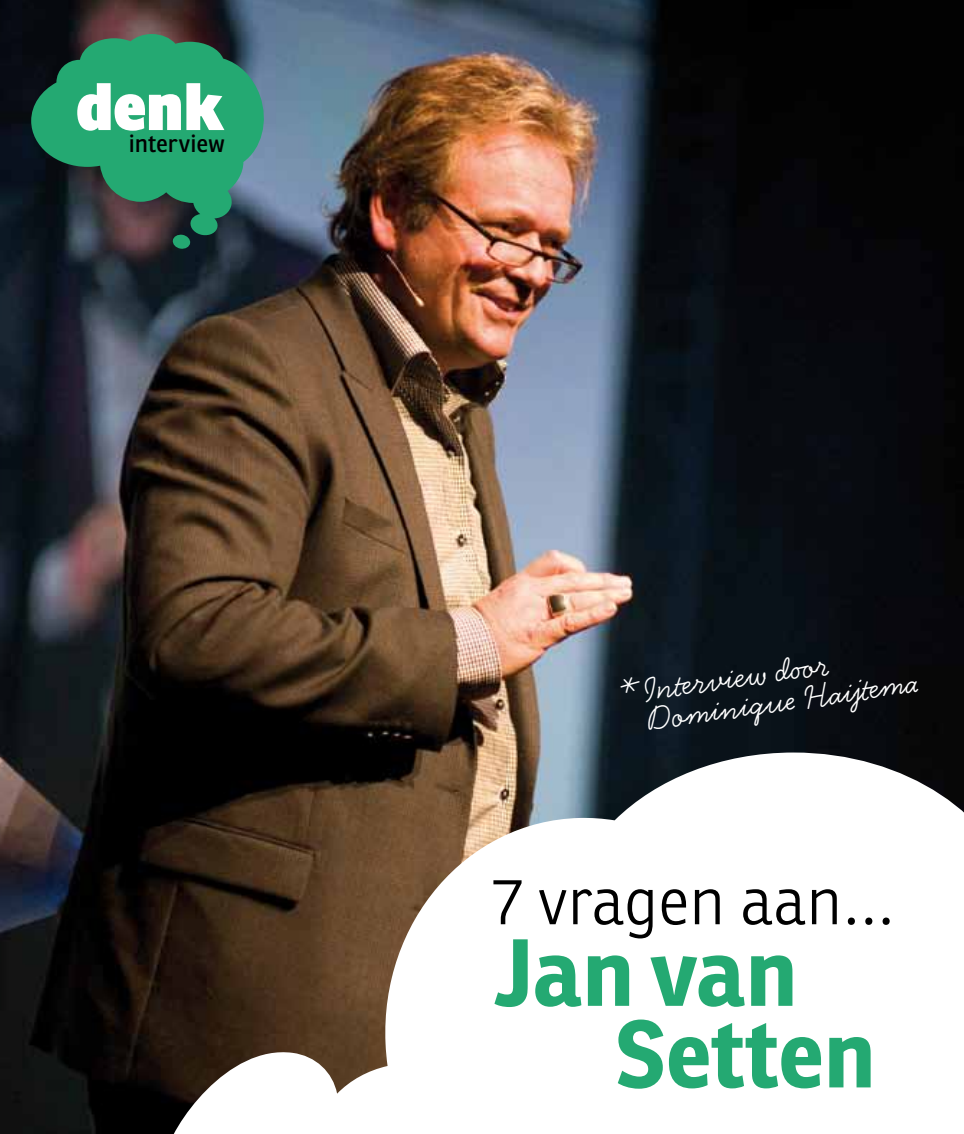
<style>
.page{position:relative;width:964px;height:1134px;background:#fff}
.page>*{position:absolute;margin:0;border:0;box-sizing:border-box;transform-origin:0 0}
.t1{font:700 92.4px/81.6px "Ronnia";color:#24a972}
.t2{font:300 65px "Ronnia";color:#000}
.t3{font:36px/30px "Handsome Pro";color:#fff}
.t4{font:24px "Ronnia";color:#000}
</style>
<div class="page">
<img style="left:0;top:0;width:964px;height:1134px">
<svg style="left:165px;top:752px;width:799px;height:382px"></svg>
<svg style="left:172px;top:236px;width:19px;height:13px"></svg>
<svg style="left:31px;top:34px;width:238px;height:202px;background:#2a775d"></svg>
<svg style="left:77px;top:83px;width:147px;height:48px"></svg>
<p class="t4" style="left:129px;top:128px;width:98px">interview</p>
<p class="t3" style="left:642px;top:675px;width:274px;text-indent:-24px;rotate:-8deg">* Interview doo r<br>Dominique Haijtema</p>
<h2 class="t2" style="left:492px;top:861px;width:403px">7 vragen aan…</h2>
<h1 class="t1" style="left:615px;top:931px;width:262px;text-indent:-122px">Jan van<br>Setten</h1>
</div>
